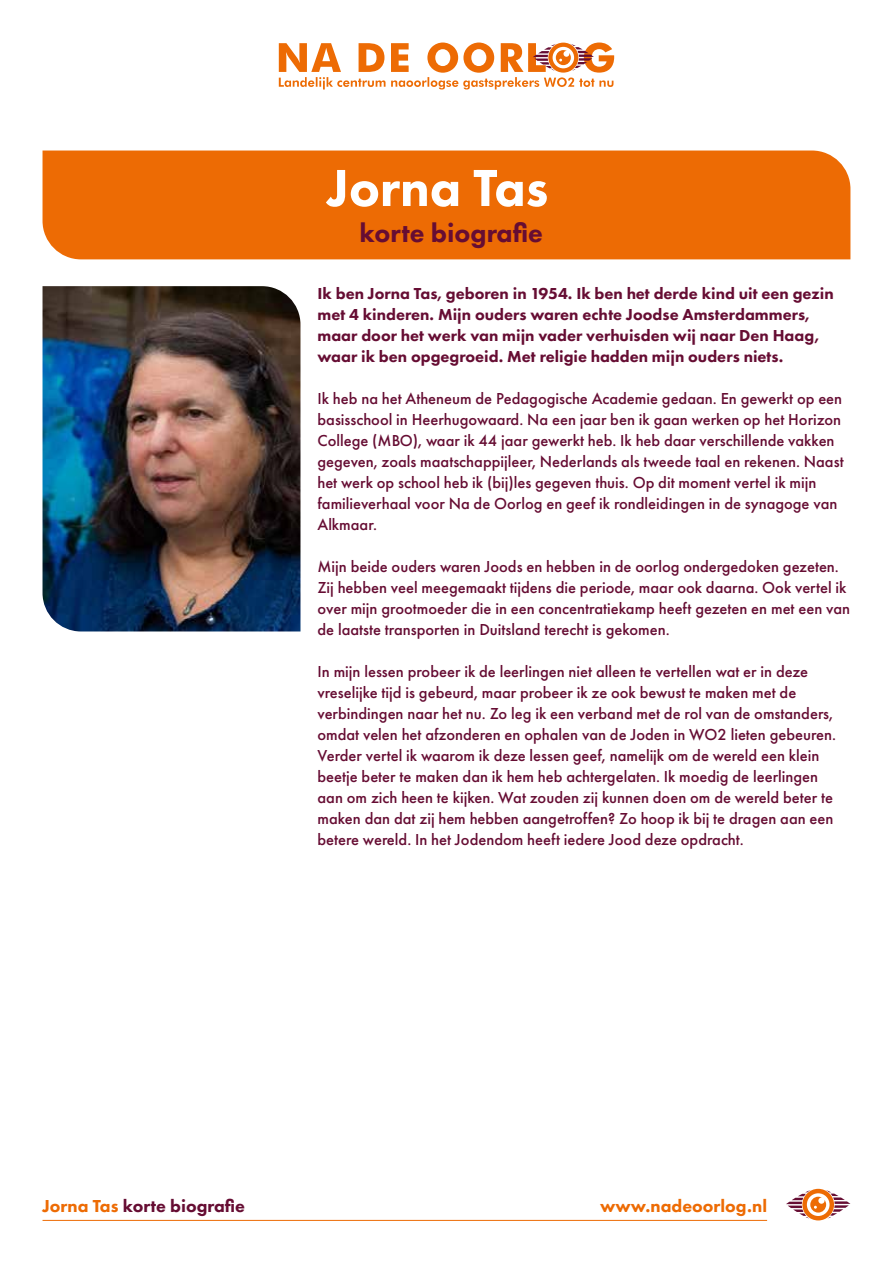
<style>
.page{position:relative;width:893px;height:1263px;background:#fff}
.page>*{position:absolute;margin:0;border:0;box-sizing:border-box;transform-origin:0 0}
.t1{font:800 54px "Futura PT";color:#fff}
.t2{font:800 27px "Futura PT";color:#660d33}
.t3{font:800 18px "Futura PT";color:#660d33}
.t4{font:800 18px "Futura PT";color:#ed6b04}
.t5{font:500 16.5px/21px "Futura PT";color:#660d33}
.t6{font:800 16.5px/21px "Futura PT";color:#660d33}
.s1{color:#ed6b04}
</style>
<div class="page">
<svg style="left:279px;top:43px;width:335px;height:46px"></svg>
<svg style="left:786px;top:1189px;width:64px;height:31px"></svg>
<hr style="left:43px;top:1220px;width:724px;height:1px;background:#ed6b04">
<div style="left:43px;top:151px;width:807px;height:108px;background:#ed6b04"></div>
<img style="left:43px;top:286px;width:257px;height:345px">
<h1 class="t1" style="left:327px;top:154px;width:223px">Jorna Tas</h1>
<h2 class="t2" style="left:360px;top:216px;width:185px">korte biografie</h2>
<p class="t6" style="left:317px;top:282px;width:518px">Ik ben Jorna Tas, geboren in 1954. Ik ben het derde kind uit een gezin met 4 kinderen. Mijn ouders waren echte Joodse Amsterdammers, maar door het werk van mijn vader verhuisden wij naar Den Haag, waar ik ben opgegroeid. Met religie hadden mijn ouders niets.</p>
<p class="t5" style="left:317px;top:388px;width:528px">Ik heb na het Atheneum de Pedagogische Academie gedaan. En gewerkt op een basisschool in Heerhugowaard. Na een jaar ben ik gaan werken op het Horizon College (MBO), waar ik 44 jaar gewerkt heb. Ik heb daar verschillende vakken gegeven, zoals maatschappijleer, Nederlands als tweede taal en rekenen. Naast het werk op school heb ik (bij)les gegeven thuis. Op dit moment vertel ik mijn familieverhaal voor Na de Oorlog en geef ik rondleidingen in de synagoge van Alkmaar.</p>
<p class="t5" style="left:317px;top:556px;width:534px">Mijn beide ouders waren Joods en hebben in de oorlog ondergedoken gezeten.<br>Zij hebben veel meegemaakt tijdens die periode, maar ook daarna. Ook vertel ik over mijn grootmoeder die in een concentratiekamp heeft gezeten en met een van de laatste transporten in Duitsland terecht is gekomen.</p>
<p class="t5" style="left:317px;top:661px;width:520px">In mijn lessen probeer ik de leerlingen niet alleen te vertellen wat er in deze vreselijke tijd is gebeurd, maar probeer ik ze ook bewust te maken met de verbindingen naar het nu. Zo leg ik een verband met de rol van de omstanders, omdat velen het afzonderen en ophalen van de Joden in WO2 lieten gebeuren.<br>Verder vertel ik waarom ik deze lessen geef, namelijk om de wereld een klein beetje beter te maken dan ik hem heb achtergelaten. Ik moedig de leerlingen aan om zich heen te kijken. Wat zouden zij kunnen doen om de wereld beter te maken dan dat zij hem hebben aangetroffen? Zo hoop ik bij te dragen aan een betere wereld. In het Jodendom heeft iedere Jood deze opdracht.</p>
<p class="t3" style="left:43px;top:1194px;width:204px"><span class="s1">Jorna Tas</span> korte biografie</p>
<p class="t4" style="left:600px;top:1194px;width:168px">www.nadeoorlog.nl</p>
</div>
